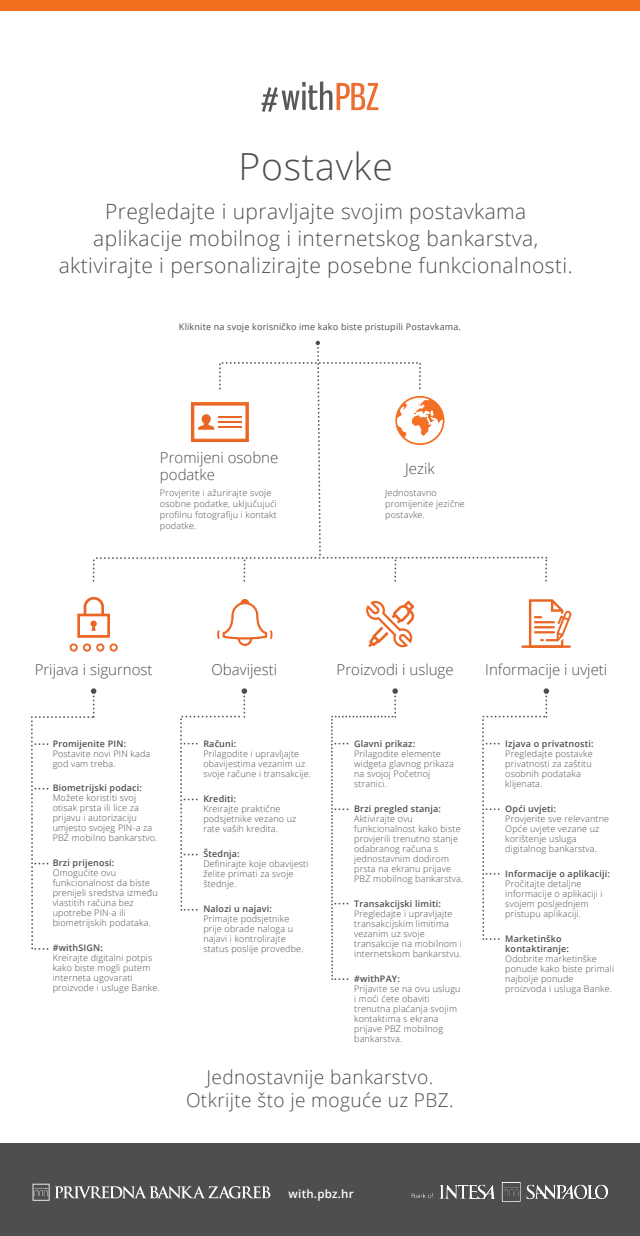
<style>
.page{position:relative;width:640px;height:1236px;background:#fff}
.page>*{position:absolute;margin:0;border:0;box-sizing:border-box;transform-origin:0 0}
.t1{font:300 37.35px "Open Sans";letter-spacing:.02em;color:#4e4e4e}
.t2{font:300 21px/27px "Open Sans";letter-spacing:.02em;color:#4e4e4e;text-align:center}
.t3{font:300 19.05px/22.9px "Open Sans";letter-spacing:.02em;color:#4e4e4e;text-align:center}
.t4{font:300 15px/17px "Open Sans";color:#4e4e4e}
.t5{font:600 11.5px "Open Sans";letter-spacing:.02em;color:#fff}
.t6{font:300 9px/10px "Open Sans";letter-spacing:.02em;color:#4e4e4e}
.t7{font:600 9px/10px "Open Sans";letter-spacing:.02em;color:#4e4e4e}
.t8{font:9px "Open Sans";letter-spacing:.02em;color:#4e4e4e}
</style>
<div class="page">
<div style="left:0;top:1143px;width:640px;height:92px;background:#4e4e4e"></div>
<svg style="left:33px;top:1183px;width:237px;height:17px"></svg>
<img style="left:412px;top:1182px;width:195px;height:18px">
<svg style="left:482px;top:688px;width:67px;height:252px"></svg>
<svg style="left:521px;top:599px;width:50px;height:48px"></svg>
<svg style="left:366px;top:600px;width:48px;height:47px"></svg>
<svg style="left:331px;top:688px;width:67px;height:292px"></svg>
<svg style="left:217px;top:599px;width:55px;height:47px"></svg>
<svg style="left:180px;top:688px;width:67px;height:223px"></svg>
<svg style="left:77px;top:596px;width:33px;height:41px"></svg>
<svg style="left:70px;top:643px;width:34px;height:8px"></svg>
<svg style="left:110px;top:643px;width:8px;height:8px"></svg>
<svg style="left:31px;top:688px;width:65px;height:261px"></svg>
<svg style="left:92px;top:341px;width:456px;height:241px"></svg>
<svg style="left:262px;top:81px;width:116px;height:31px"></svg>
<div style="left:0;top:0;width:640px;height:11px;background:#f36f20"></div>
<h1 class="t1" style="left:239px;top:140px;width:156px">Postavke</h1>
<h2 class="t2" style="left:59px;top:197px;width:515px">Pregledajte i upravljajte svojim postavkama aplikacije mobilnog i internetskog bankarstva, aktivirajte i personalizirajte posebne funkcionalnosti.</h2>
<p class="t8" style="left:179px;top:320px;width:284px">Kliknite na svoje korisničko ime kako biste pristupili Postavkama.</p>
<h3 class="t4" style="left:160px;top:448px;width:120px">Promijeni osobne podatke</h3>
<p class="t6" style="left:160px;top:487px;width:118px;line-height:11px">Provjerite i ažurirajte svoje osobne podatke, uključujući profilnu fotografiju i kontakt podatke.</p>
<h3 class="t4" style="left:405px;top:459px;width:31px">Jezik</h3>
<p class="t6" style="left:385px;top:487px;width:81px;line-height:11px">Jednostavno promijenite jezične postavke.</p>
<h3 class="t4" style="left:35px;top:660px;width:119px">Prijava i sigurnost</h3>
<p class="t7" style="left:53px;top:738px;width:75px">Promijenite PIN:</p>
<p class="t6" style="left:53px;top:748px;width:99px">Postavite novi PIN kada god vam treba.</p>
<p class="t7" style="left:53px;top:782px;width:91px">Biometrijski podaci:</p>
<p class="t6" style="left:53px;top:792px;width:106px">Možete koristiti svoj otisak prsta ili lice za prijavu i autorizaciju umjesto svojeg PIN-a za<br>PBZ mobilno bankarstvo.</p>
<p class="t7" style="left:53px;top:857px;width:63px">Brzi prijenosi:</p>
<p class="t6" style="left:53px;top:867px;width:107px">Omogućite ovu funkcionalnost da biste prenijeli sredstva između vlastitih računa bez upotrebe PIN-a ili biometrijskih podataka.</p>
<p class="t7" style="left:53px;top:942px;width:52px">#withSIGN:</p>
<p class="t6" style="left:53px;top:952px;width:109px">Kreirajte digitalni potpis kako biste mogli putem interneta ugovarati proizvode i usluge Banke.</p>
<h3 class="t4" style="left:212px;top:660px;width:67px">Obavijesti</h3>
<h3 class="t4" style="left:337px;top:660px;width:119px">Proizvodi i usluge</h3>
<h3 class="t4" style="left:485px;top:660px;width:124px">Informacije i uvjeti</h3>
<p class="t7" style="left:203px;top:738px;width:34px">Računi:</p>
<p class="t6" style="left:203px;top:748px;width:109px">Prilagodite i upravljajte obavijestima vezanim uz svoje račune i transakcije.</p>
<p class="t7" style="left:203px;top:793px;width:34px">Krediti:</p>
<p class="t6" style="left:203px;top:803px;width:95px">Kreirajte praktične podsjetnike vezano uz rate vaših kredita.</p>
<p class="t7" style="left:203px;top:848px;width:38px">Štednja:</p>
<p class="t6" style="left:203px;top:858px;width:107px">Definirajte koje obavijesti želite primati za svoje štednje.</p>
<p class="t7" style="left:203px;top:903px;width:70px">Nalozi u najavi:</p>
<p class="t6" style="left:203px;top:913px;width:102px">Primajte podsjetnike prije obrade naloga u najavi i kontrolirajte status poslije provedbe.</p>
<p class="t7" style="left:354px;top:738px;width:63px">Glavni prikaz:</p>
<p class="t6" style="left:354px;top:748px;width:101px">Prilagodite elemente widgeta glavnog prikaza na svojoj Početnoj stranici.</p>
<p class="t7" style="left:354px;top:803px;width:88px">Brzi pregled stanja:</p>
<p class="t6" style="left:354px;top:813px;width:111px">Aktivirajte ovu funkcionalnost kako biste provjerili trenutno stanje odabranog računa s jednostavnim dodirom prsta na ekranu prijave<br>PBZ mobilnog bankarstva.</p>
<p class="t7" style="left:354px;top:898px;width:88px">Transakcijski limiti:</p>
<p class="t6" style="left:354px;top:907px;width:109px">Pregledajte i upravljajte transakcijskim limitima vezanim uz svoje transakcije na mobilnom i internetskom bankarstvu.</p>
<p class="t7" style="left:354px;top:973px;width:47px">#withPAY:</p>
<p class="t6" style="left:354px;top:982px;width:108px">Prijavite se na ovu uslugu i moći ćete obaviti trenutna plaćanja svojim kontaktima s ekrana prijave PBZ mobilnog bankarstva.</p>
<h3 class="t3" style="left:186px;top:1064px;width:269px">Jednostavnije bankarstvo.<br>Otkrijte što je moguće uz PBZ.</h3>
<p class="t7" style="left:505px;top:738px;width:90px">Izjava o privatnosti:</p>
<p class="t6" style="left:505px;top:748px;width:89px">Pregledajte postavke privatnosti za zaštitu osobnih podataka klijenata.</p>
<p class="t7" style="left:505px;top:803px;width:52px">Opći uvjeti:</p>
<p class="t6" style="left:505px;top:813px;width:105px">Provjerite sve relevantne<br>Opće uvjete vezane uz korištenje usluga digitalnog bankarstva.</p>
<p class="t7" style="left:505px;top:868px;width:106px">Informacije o aplikaciji:</p>
<p class="t6" style="left:505px;top:878px;width:99px">Pročitajte detaljne informacije o aplikaciji i svojem posljednjem pristupu aplikaciji.</p>
<p class="t7" style="left:505px;top:933px;width:65px">Marketinško kontaktiranje:</p>
<p class="t6" style="left:505px;top:953px;width:110px">Odobrite marketinške ponude kako biste primali najbolje ponude proizvoda i usluga Banke.</p>
<p class="t5" style="left:289px;top:1185px;width:67px">with.pbz.hr</p>
</div>
